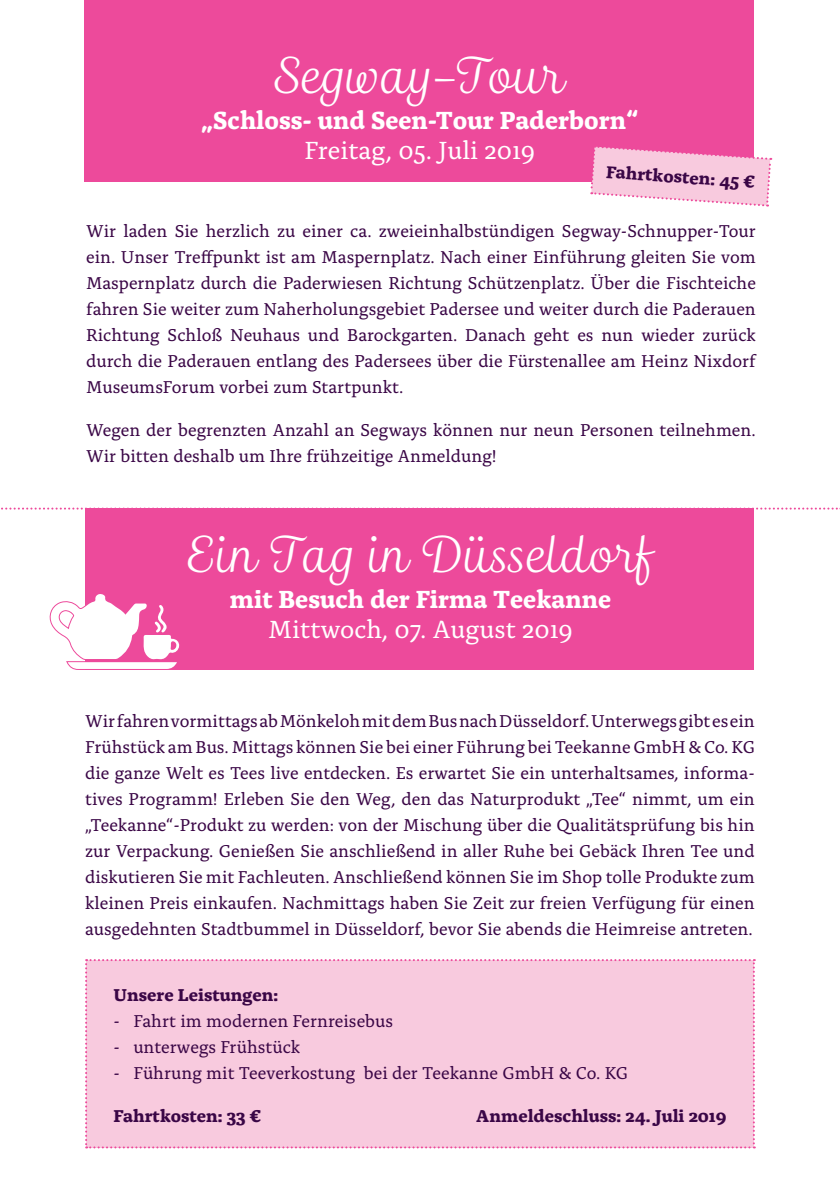
<style>
.page{position:relative;width:840px;height:1191px;background:#fff}
.page>*{position:absolute;margin:0;border:0;box-sizing:border-box;transform-origin:0 0}
.t1{font:48px "Madre Script";color:#fff}
.t2{font:700 26px "Alda OTCEV";color:#fff}
.t3{font:26px "Alda OTCEV";color:#fff}
.t4{font:18px/26px "Alda OTCEV";color:#3a0646;text-align:justify}
.t5{font:700 18px "Alda OTCEV";color:#3a0646}
</style>
<div class="page">
<div style="left:84px;top:0;width:669px;height:182px;background:#ed4a9b"></div>
<div style="left:85px;top:959px;width:669px;height:189px;background:#f8cade"></div>
<div style="left:85px;top:508px;width:668px;height:162px;background:#ed4a9b"></div>
<svg style="left:590px;top:145px;width:181px;height:62px"></svg>
<svg style="left:1px;top:507px;width:839px;height:2px"></svg>
<svg style="left:49px;top:594px;width:131px;height:76px"></svg>
<h1 class="t1" style="left:274px;top:48px;width:292px">Segway-Tour</h1>
<h2 class="t2" style="left:201px;top:99px;width:438px">„Schloss- und Seen-Tour Paderborn“</h2>
<h2 class="t3" style="left:304px;top:131px;width:232px">Freitag, 05. Juli 2019</h2>
<p class="t5" style="left:607px;top:157px;width:151px;rotate:4deg">Fahrtkosten: 45 €</p>
<p class="t4" style="left:86px;top:217px;width:671px">Wir laden Sie herzlich zu einer ca. zweieinhalbstündigen Segway-Schnupper-Tour ein. Unser Treffpunkt ist am Maspernplatz. Nach einer Einführung gleiten Sie vom Maspernplatz durch die Paderwiesen Richtung Schützenplatz. Über die Fischteiche fahren Sie weiter zum Naherholungsgebiet Padersee und weiter durch die Paderauen Richtung Schloß Neuhaus und Barockgarten. Danach geht es nun wieder zurück durch die Paderauen entlang des Padersees über die Fürstenallee am Heinz Nixdorf MuseumsForum vorbei zum Startpunkt.</p>
<p class="t4" style="left:86px;top:416px;width:670px">Wegen der begrenzten Anzahl an Segways können nur neun Personen teilnehmen.<br>Wir bitten deshalb um Ihre frühzeitige Anmeldung!</p>
<h1 class="t1" style="left:187px;top:527px;width:467px">Ein Tag in Düsseldorf</h1>
<h2 class="t2" style="left:230px;top:578px;width:382px">mit Besuch der Firma Teekanne</h2>
<h2 class="t3" style="left:268px;top:610px;width:306px">Mittwoch, 07. August 2019</h2>
<p class="t4" style="left:85px;top:706px;width:671px">Wir fahren vormittags ab Mönkeloh mit dem Bus nach Düsseldorf. Unterwegs gibt es ein Frühstück am Bus. Mittags können Sie bei einer Führung bei Teekanne GmbH &amp; Co. KG die ganze Welt es Tees live entdecken. Es erwartet Sie ein unterhaltsames, informa&shy;tives Programm! Erleben Sie den Weg, den das Naturprodukt „Tee“ nimmt, um ein „Teekanne“-Produkt zu werden: von der Mischung über die Qualitätsprüfung bis hin zur Verpackung. Genießen Sie anschließend in aller Ruhe bei Gebäck Ihren Tee und diskutieren Sie mit Fachleuten. Anschließend können Sie im Shop tolle Produkte zum kleinen Preis einkaufen. Nachmittags haben Sie Zeit zur freien Verfügung für einen ausgedehnten Stadtbummel in Düsseldorf, bevor Sie abends die Heimreise antreten.</p>
<p class="t5" style="left:113px;top:980px;width:166px">Unsere Leistungen:</p>
<p class="t4" style="left:113px;top:1006px;width:281px">- Fahrt im modernen Fernreisebus</p>
<p class="t4" style="left:113px;top:1032px;width:188px">- unterwegs Frühstück</p>
<p class="t4" style="left:113px;top:1058px;width:515px">- Führung mit Teeverkostung bei der Teekanne GmbH &amp; Co. KG</p>
<p class="t5" style="left:113px;top:1101px;width:149px">Fahrtkosten: 33 €</p>
<p class="t5" style="left:476px;top:1101px;width:251px">Anmeldeschluss: 24. Juli 2019</p>
</div>
